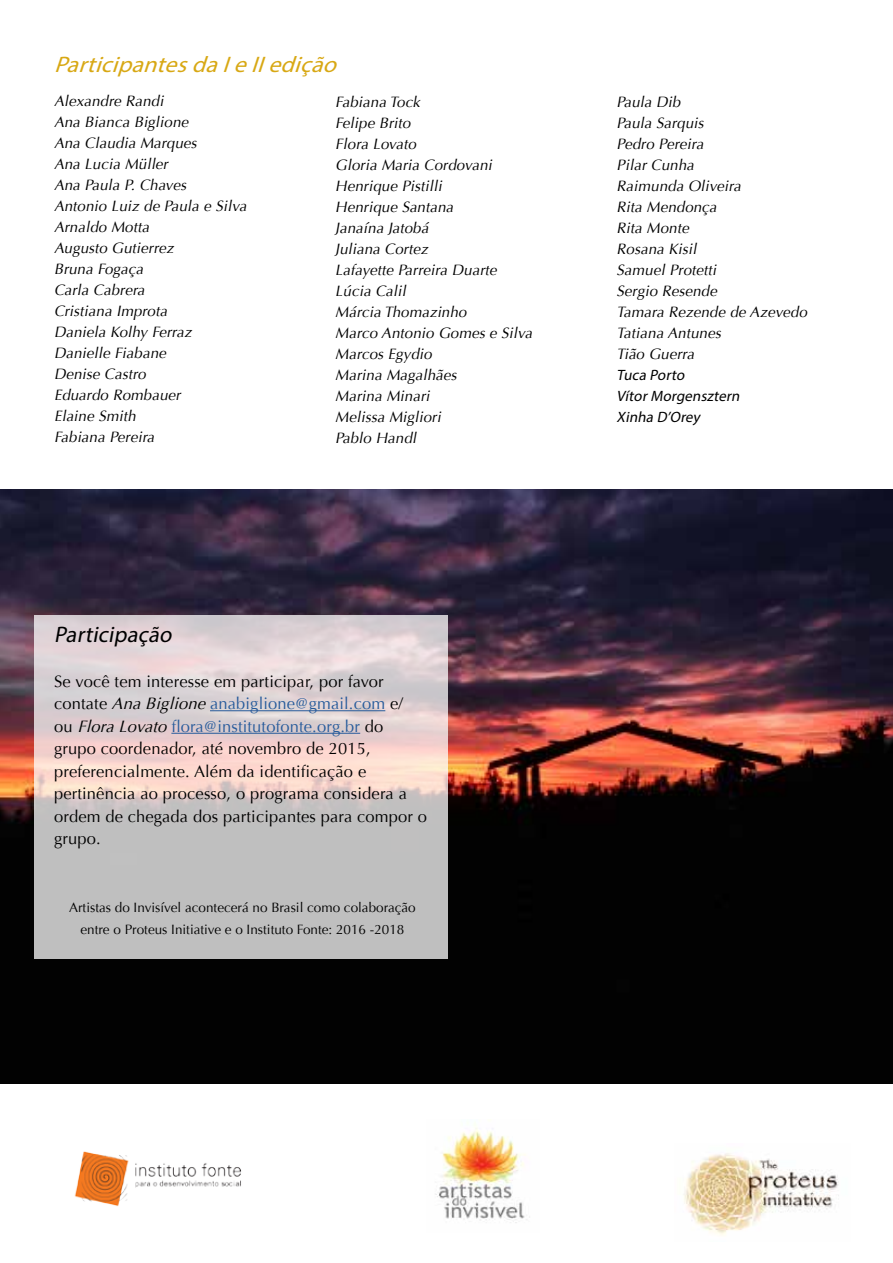
<style>
.page{position:relative;width:893px;height:1263px;background:#fff}
.page>*{position:absolute;margin:0;border:0;box-sizing:border-box;transform-origin:0 0}
.t1{font:italic 22.5px "Myriad Pro";color:#d8a814;scale:1.06 1}
.t2{font:italic 22.5px "Myriad Pro";color:#000}
.t3{font:16.5px/22.5px "Optima";letter-spacing:.01em;color:#000}
.t4{font:italic 15px/21px "Optima";color:#000}
.t5{font:italic 15px/21px "Myriad Pro";color:#000}
.t6{font:13.5px/22.5px "Optima";color:#000;text-align:center}
.s1{font-style:italic}
.s2{color:#275b9b}
</style>
<div class="page">
<img style="left:0;top:490px;width:893px;height:593px">
<svg style="left:34px;top:615px;width:414px;height:343px;background:#d3c9c9"></svg>
<img style="left:435px;top:1127px;width:92px;height:96px">
<img style="left:683px;top:1153px;width:156px;height:83px">
<img style="left:74px;top:1151px;width:167px;height:56px">
<hr style="left:210px;top:710px;width:175px;height:1px;background:#275b9b">
<hr style="left:171px;top:733px;width:189px;height:1px;background:#275b9b">
<h1 class="t1" style="left:54px;top:51px;width:275px">ParticipantesdaIeIIedição</h1>
<p class="t4" style="left:335px;top:91px;width:202px">Fabiana Tock<br>Felipe Brito<br>Flora Lovato<br>Gloria Maria Cordovani<br>Henrique Pistilli<br>Henrique Santana<br>Janaína Jatobá<br>Juliana Cortez<br>Lafayette Parreira Duarte<br>Lúcia Calil<br>Márcia Thomazinho<br>Marco Antonio Gomes e Silva<br>Marcos Egydio<br>Marina Magalhães<br>Marina Minari<br>Melissa Migliori<br>Pablo Handl</p>
<p class="t4" style="left:617px;top:91px;width:195px">Paula Dib<br>Paula Sarquis<br>Pedro Pereira<br>Pilar Cunha<br>Raimunda Oliveira<br>Rita Mendonça<br>Rita Monte<br>Rosana Kisil<br>Samuel Protetti<br>Sergio Resende<br>Tamara Rezende de Azevedo<br>Tatiana Antunes<br>Tião Guerra</p>
<p class="t4" style="left:54px;top:91px;width:197px">Alexandre Randi<br>Ana Bianca Biglione<br>Ana Claudia Marques<br>Ana Lucia Müller<br>Ana Paula P. Chaves<br>Antonio Luiz de Paula e Silva<br>Arnaldo Motta<br>Augusto Gutierrez<br>Bruna Fogaça<br>Carla Cabrera<br>Cristiana Improta<br>Daniela Kolhy Ferraz<br>Danielle Fiabane<br>Denise Castro<br>Eduardo Rombauer<br>Elaine Smith<br>Fabiana Pereira</p>
<p class="t5" style="left:617px;top:364px;width:128px">Tuca Porto<br>VítorMorgensztern<br>Xinha D’Orey</p>
<h1 class="t2" style="left:54px;top:620px;width:124px">Participação</h1>
<p class="t3" style="left:54px;top:670px;width:375px">Se você tem interesse em participar, por favor contate <span class="s1">AnaBiglione</span><span class="s2">anabiglione@gmail.com</span> e/<br>ou <span class="s1">FloraLovato</span><span class="s2">flora@institutofonte.org.br</span> do grupo coordenador, até novembro de 2015, preferencialmente. Além da identificação e pertinência ao processo, o programa considera a ordem de chegada dos participantes para compor o grupo.</p>
<p class="t6" style="left:69px;top:896px;width:348px">Artistas do Invisível acontecerá no Brasil como colaboração entre o Proteus Initiative e o Instituto Fonte: 2016 -2018</p>
</div>
